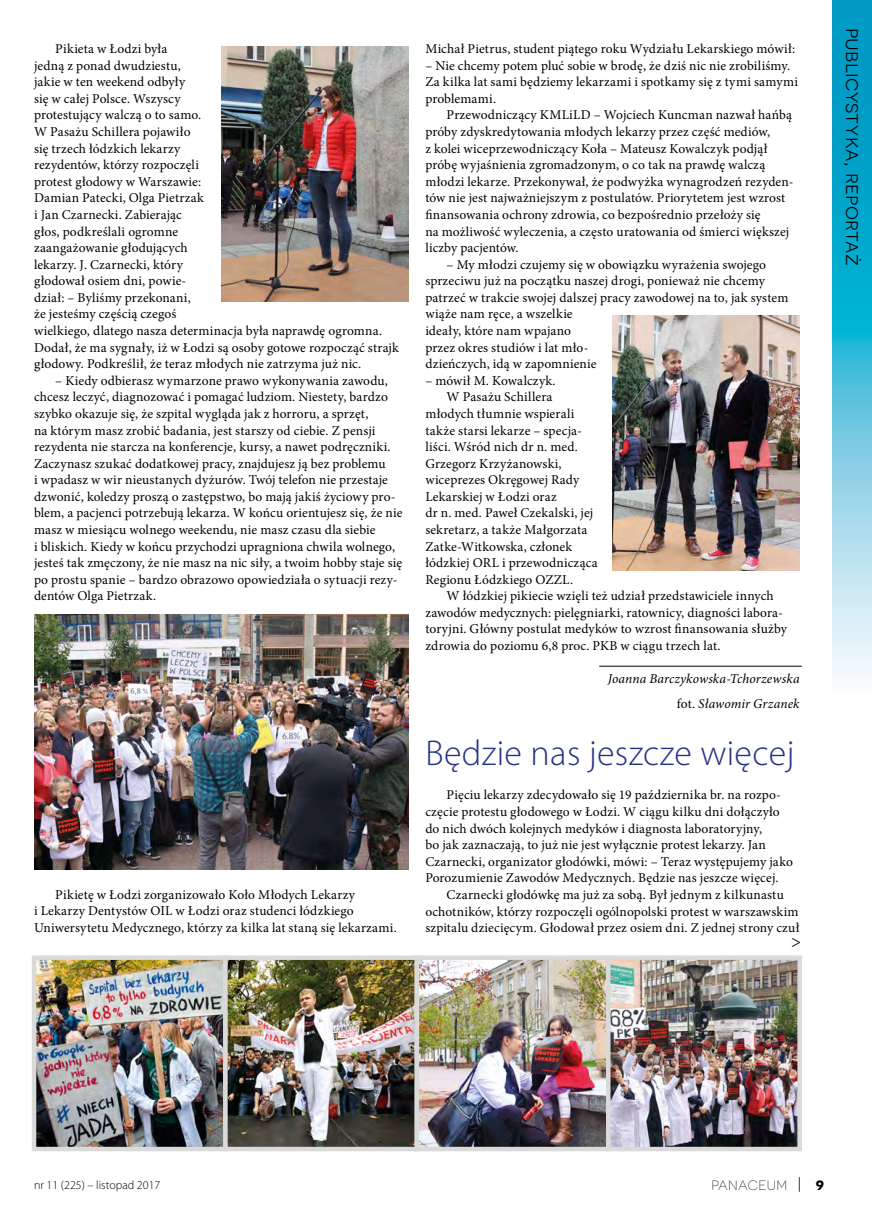
<style>
.page{position:relative;width:872px;height:1212px;background:#fff}
.page>*{position:absolute;margin:0;border:0;box-sizing:border-box;transform-origin:0 0}
.P_Tytuł_mały_24{font:300 36px "Myriad Pro";letter-spacing:.01em;color:#263582}
.t1{font:21px "Novecentosanswide";letter-spacing:.015em;color:#000}
.t2{font:18px "Minion Pro";color:#000}
.P_Tekst{font:13.5px/16.6px "Minion Pro";letter-spacing:.01em;color:#000}
.P_Podpis_autora{font:italic 13.5px "Minion Pro";letter-spacing:.01em;color:#000}
.P_Tekst-2{font:italic 13.5px "Minion Pro";letter-spacing:.01em;color:#000}
.t3{font:300 13.5px "Novecentosanswide";letter-spacing:.025em;color:#2c2d2e}
.t4{font:700 13.5px "Novecentosanswide";color:#000}
.t5{font:300 12px "Myriad Pro";color:#000}
.s1{font-style:normal}
</style>
<div class="page">
<img style="left:612px;top:315px;width:187px;height:256px">
<img style="left:34px;top:614px;width:374px;height:255px">
<img style="left:37px;top:960px;width:760px;height:186px">
<div style="left:32px;top:955px;width:196px;height:196px;border:4px solid #dadad9"></div>
<div style="left:223px;top:955px;width:196px;height:196px;border:4px solid #dadad9"></div>
<div style="left:414px;top:955px;width:196px;height:196px;border:4px solid #dadad9"></div>
<div style="left:606px;top:955px;width:196px;height:196px;border:4px solid #dadad9"></div>
<hr style="left:599px;top:666px;width:202px;height:1px;background:#000">
<img style="left:221px;top:47px;width:187px;height:255px">
<svg style="left:799px;top:1177px;width:1px;height:15px"></svg>
<svg style="left:832px;top:0;width:40px;height:674px"></svg>
<p class="P_Tekst" style="left:34px;top:41px;width:366px;text-indent:21px">Pikieta w Łodzi była<br>jedną z ponad dwudziestu,<br>jakie w ten weekend odbyły<br>się w całej Polsce. Wszyscy<br>protestujący walczą o to samo.<br>W Pasażu Schillera pojawiło<br>się trzech łódzkich lekarzy<br>rezydentów, którzy rozpoczęli<br>protest głodowy w Warszawie:<br>Damian Patecki, Olga Pietrzak<br>i Jan Czarnecki. Zabierając<br>głos, podkreślali ogromne<br>zaangażowanie głodujących<br>lekarzy. J. Czarnecki, który<br>głodował osiem dni, powie-<br>dział: – Byliśmy przekonani,<br>że jesteśmy częścią czegoś<br>wielkiego, dlatego nasza determinacja była naprawdę ogromna.<br>Dodał, że ma sygnały, iż w Łodzi są osoby gotowe rozpocząć strajk głodowy. Podkreślił, że teraz młodych nie zatrzyma już nic.</p>
<p class="P_Tekst" style="left:34px;top:372px;width:370px;text-indent:21px">– Kiedy odbierasz wymarzone prawo wykonywania zawodu, chcesz leczyć, diagnozować i pomagać ludziom. Niestety, bardzo szybko okazuje się, że szpital wygląda jak z horroru, a sprzęt,<br>na którym masz zrobić badania, jest starszy od ciebie. Z pensji rezydenta nie starcza na konferencje, kursy, a nawet podręczniki.<br>Zaczynasz szukać dodatkowej pracy, znajdujesz ją bez problemu<br>i wpadasz w wir nieustanych dyżurów. Twój telefon nie przestaje dzwonić, koledzy proszą o zastępstwo, bo mają jakiś życiowy pro&shy;blem, a pacjenci potrzebują lekarza. W końcu orientujesz się, że nie masz w miesiącu wolnego weekendu, nie masz czasu dla siebie<br>i bliskich. Kiedy w końcu przychodzi upragniona chwila wolnego, jesteś tak zmęczony, że nie masz na nic siły, a twoim hobby staje się po prostu spanie – bardzo obrazowo opowiedziała o sytuacji rezy&shy;dentów Olga Pietrzak.</p>
<p class="P_Tekst" style="left:34px;top:886px;width:364px;text-indent:21px">Pikietę w Łodzi zorganizowało Koło Młodych Lekarzy<br>i Lekarzy Dentystów OIL w Łodzi oraz studenci łódzkiego<br>Uniwersytetu Medycznego, którzy za kilka lat staną się lekarzami.</p>
<p class="P_Tekst" style="left:425px;top:41px;width:371px">Michał Pietrus, student piątego roku Wydziału Lekarskiego mówił:</p>
<p class="P_Tekst" style="left:425px;top:57px;width:374px">– Nie chcemy potem pluć sobie w brodę, że dziś nic nie zrobiliśmy.<br>Za kilka lat sami będziemy lekarzami i spotkamy się z tymi samymi problemami.</p>
<p class="P_Tekst" style="left:425px;top:107px;width:370px;text-indent:21px">Przewodniczący KMLiLD – Wojciech Kuncman nazwał hańbą próby zdyskredytowania młodych lekarzy przez część mediów,<br>z kolei wiceprzewodniczący Koła – Mateusz Kowalczyk podjął próbę wyjaśnienia zgromadzonym, o co tak na prawdę walczą młodzi lekarze. Przekonywał, że podwyżka wynagrodzeń rezyden&shy;tów nie jest najważniejszym z postulatów. Priorytetem jest wzrost finansowania ochrony zdrowia, co bezpośrednio przełoży się<br>na możliwość wyleczenia, a często uratowania od śmierci większej liczby pacjentów.</p>
<p class="P_Tekst" style="left:425px;top:256px;width:364px;text-indent:21px">– My młodzi czujemy się w obowiązku wyrażenia swojego sprzeciwu już na początku naszej drogi, ponieważ nie chcemy patrzeć w trakcie swojej dalszej pracy zawodowej na to, jak system wiąże nam ręce, a wszelkie<br>ideały, które nam wpajano<br>przez okres studiów i lat mło-<br>dzieńczych, idą w zapomnienie</p>
<p class="P_Tekst" style="left:425px;top:372px;width:132px">– mówił M. Kowalczyk.</p>
<p class="P_Tekst" style="left:425px;top:389px;width:174px;text-indent:21px">W Pasażu Schillera młodych tłumnie wspierali także starsi lekarze – specja&shy;liści. Wśród nich dr n. med.<br>Grzegorz Krzyżanowski, wiceprezes Okręgowej Rady<br>Lekarskiej w Łodzi oraz<br>dr n. med. Paweł Czekalski, jej sekretarz, a także Małgorzata<br>Zatke-Witkowska, członek łódzkiej ORL i przewodnicząca<br>Regionu Łódzkiego OZZL.</p>
<p class="P_Tekst" style="left:425px;top:588px;width:363px;text-indent:21px">W łódzkiej pikiecie wzięli też udział przedstawiciele innych zawodów medycznych: pielęgniarki, ratownicy, diagności labora&shy;toryjni. Główny postulat medyków to wzrost finansowania służby zdrowia do poziomu 6,8 proc. PKB w ciągu trzech lat.</p>
<p class="P_Podpis_autora" style="left:608px;top:670px;width:193px">Joanna Barczykowska-Tchorzewska</p>
<p class="P_Tekst-2" style="left:677px;top:694px;width:124px"><span class="s1">fot.</span> Sławomir Grzanek</p>
<p class="P_Tytuł_mały_24" style="left:425px;top:731px;width:370px">Będzie nas jeszcze więcej</p>
<p class="P_Tekst" style="left:425px;top:787px;width:369px;text-indent:21px">Pięciu lekarzy zdecydowało się 19 października br. na rozpo&shy;częcie protestu głodowego w Łodzi. W ciągu kilku dni dołączyło do nich dwóch kolejnych medyków i diagnosta laboratoryjny,<br>bo jak zaznaczają, to już nie jest wyłącznie protest lekarzy. Jan Czarnecki, organizator głodówki, mówi: – Teraz występujemy jako Porozumienie Zawodów Medycznych. Będzie nas jeszcze więcej.</p>
<p class="P_Tekst" style="left:425px;top:886px;width:375px;text-align:center">Czarnecki głodówkę ma już za sobą. Był jednym z kilkunastu ochotników, którzy rozpoczęli ogólnopolski protest w warszawskim szpitalu dziecięcym. Głodował przez osiem dni. Z jednej strony czuł</p>
<p class="t2" style="left:791px;top:929px;width:11px">&gt;</p>
<h2 class="t1" style="left:865px;top:28px;width:239px;rotate:90deg">publicystyka, reportaż</h2>
<p class="t5" style="left:34px;top:1178px;width:128px">nr 11 (225) – listopad 2017</p>
<p class="t3" style="left:711px;top:1177px;width:77px">PANACEUM</p>
<p class="t4" style="left:816px;top:1177px;width:10px">9</p>
</div>
